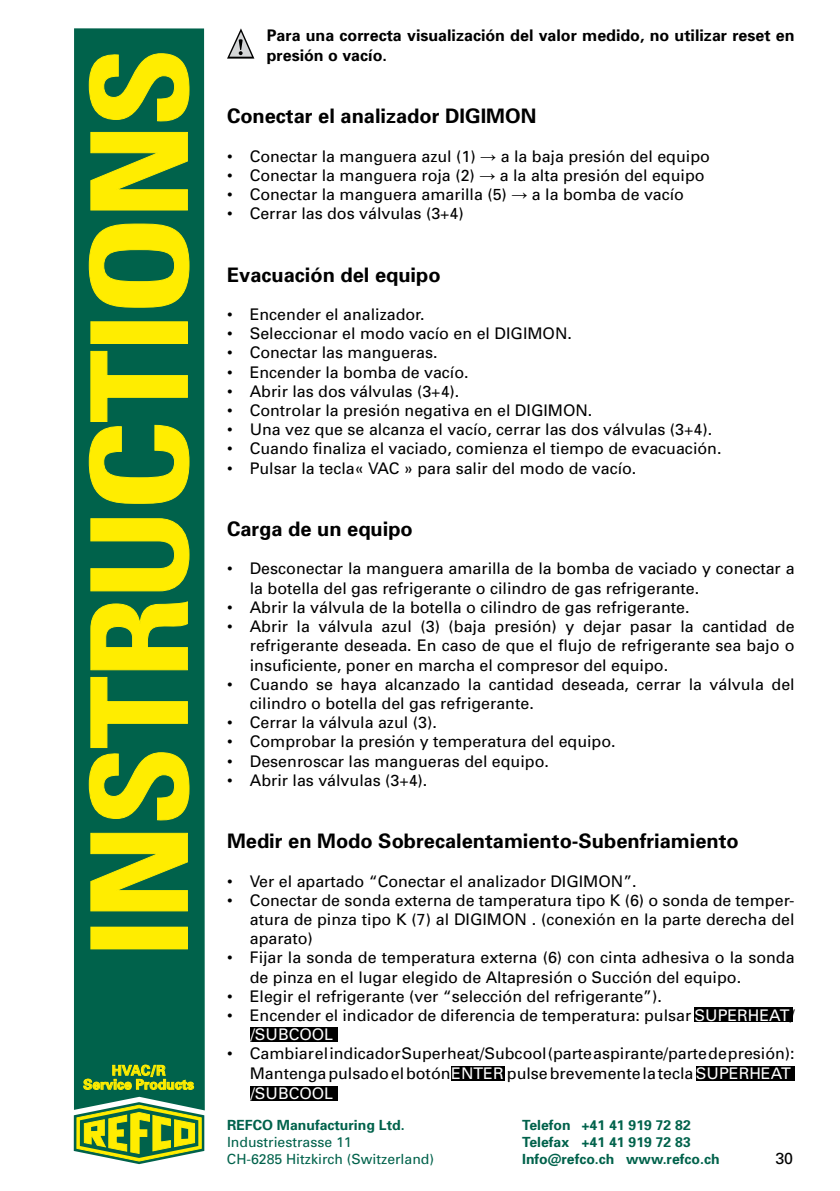
<style>
.page{position:relative;width:840px;height:1191px;background:#fff}
.page>*{position:absolute;margin:0;border:0;box-sizing:border-box;transform-origin:0 0}
.t1{font:700 20px "Univers";color:#000}
.t2{font:16px/19.2px "Univers";color:#000}
.t3{font:700 16px/19.2px "Univers";color:#000}
.t4{font:16px "Univers";color:#fff}
.t5{font:700 14px "Univers";color:#00624b}
.t6{font:14px "Univers";color:#00624b}
.t7{font:700 13.8px/14px "Univers";color:#ffed00;text-align:center}
.s1{font-family:"Times New Roman"}
.s2{color:#fff}
</style>
<div class="page">
<svg style="left:74px;top:1110px;width:130px;height:54px"></svg>
<div style="left:74px;top:28px;width:131px;height:1082px;background:#00624b"></div>
<div style="left:91px;top:927px;width:96px;height:22px;background:#ffed00"></div>
<svg style="left:90px;top:833px;width:97px;height:78px"></svg>
<svg style="left:89px;top:677px;width:100px;height:144px"></svg>
<svg style="left:90px;top:601px;width:97px;height:69px"></svg>
<svg style="left:90px;top:518px;width:99px;height:73px"></svg>
<svg style="left:89px;top:351px;width:100px;height:152px"></svg>
<div style="left:91px;top:322px;width:96px;height:21px;background:#ffed00"></div>
<div style="left:91px;top:321px;width:96px;height:23px;border:1px solid #ffed00"></div>
<svg style="left:89px;top:224px;width:100px;height:83px"></svg>
<svg style="left:90px;top:132px;width:97px;height:78px"></svg>
<svg style="left:89px;top:53px;width:100px;height:69px"></svg>
<svg style="left:83px;top:1064px;width:111px;height:25px"></svg>
<svg style="left:227px;top:28px;width:27px;height:31px"></svg>
<div style="left:451px;top:1066px;width:53px;height:14px;background:#000"></div>
<div style="left:694px;top:1007px;width:98px;height:15px;background:#000"></div>
<div style="left:250px;top:1027px;width:87px;height:14px;background:#000"></div>
<div style="left:695px;top:1066px;width:99px;height:14px;background:#000"></div>
<div style="left:250px;top:1086px;width:87px;height:14px;background:#000"></div>
<p class="t7" style="left:83px;top:1063px;width:112px">HVAC/R<br>Service Products</p>
<p class="t3" style="left:266px;top:26px;width:529px">Para una correcta visualización del valor medido, no utilizar reset en presión o vacío.</p>
<p class="t1" style="left:227px;top:103px;width:310px">Conectar el analizador DIGIMON</p>
<p class="t2" style="left:227px;top:146px;width:484px">• Conectar la manguera azul (1) <span class="s1">→</span> a la baja presión del equipo</p>
<p class="t2" style="left:227px;top:165px;width:479px">• Conectar la manguera roja (2) <span class="s1">→</span> a la alta presión del equipo</p>
<p class="t2" style="left:227px;top:184px;width:458px">• Conectar la manguera amarilla (5) <span class="s1">→</span> a la bomba de vacío</p>
<p class="t2" style="left:227px;top:204px;width:238px">• Cerrar las dos válvulas (3+4)</p>
<p class="t1" style="left:227px;top:261px;width:215px">Evacuación del equipo</p>
<p class="t2" style="left:227px;top:304px;width:199px">• Encender el analizador.</p>
<p class="t2" style="left:227px;top:324px;width:346px">• Seleccionar el modo vacío en el DIGIMON.</p>
<p class="t2" style="left:227px;top:343px;width:212px">• Conectar las mangueras.</p>
<p class="t2" style="left:227px;top:362px;width:243px">• Encender la bomba de vacío.</p>
<p class="t2" style="left:227px;top:381px;width:234px">• Abrir las dos válvulas (3+4).</p>
<p class="t2" style="left:227px;top:400px;width:366px">• Controlar la presión negativa en el DIGIMON.</p>
<p class="t2" style="left:227px;top:420px;width:486px">• Una vez que se alcanza el vacío, cerrar las dos válvulas (3+4).</p>
<p class="t2" style="left:227px;top:439px;width:495px">• Cuando finaliza el vaciado, comienza el tiempo de evacuación.</p>
<p class="t2" style="left:227px;top:458px;width:410px">• Pulsar la tecla« VAC » para salir del modo de vacío.</p>
<p class="t1" style="left:227px;top:516px;width:187px">Carga de un equipo</p>
<p class="t2" style="left:249px;top:559px;width:546px;text-indent:-23px">• Desconectar la manguera amarilla de la bomba de vaciado y conectar a la botella del gas refrigerante o cilindro de gas refrigerante.</p>
<p class="t2" style="left:227px;top:597px;width:463px">• Abrir la válvula de la botella o cilindro de gas refrigerante.</p>
<p class="t2" style="left:250px;top:616px;width:546px;text-align:justify;text-indent:-23px">• Abrir la válvula azul (3) (baja presión) y dejar pasar la cantidad de refrigerante deseada. En caso de que el flujo de refrigerante sea bajo o insuficiente, poner en marcha el compresor del equipo.</p>
<p class="t2" style="left:250px;top:674px;width:546px;text-indent:-23px">• Cuando se haya alcanzado la cantidad deseada, cerrar la válvula del cilindro o botella del gas refrigerante.</p>
<p class="t2" style="left:227px;top:712px;width:211px">• Cerrar la válvula azul (3).</p>
<p class="t2" style="left:227px;top:732px;width:390px">• Comprobar la presión y temperatura del equipo.</p>
<p class="t2" style="left:227px;top:751px;width:323px">• Desenroscar las mangueras del equipo.</p>
<p class="t2" style="left:227px;top:770px;width:202px">• Abrir las válvulas (3+4).</p>
<p class="t1" style="left:227px;top:828px;width:513px">Medir en Modo Sobrecalentamiento-Subenfriamiento</p>
<p class="t2" style="left:227px;top:871px;width:411px">• Ver el apartado “Conectar el analizador DIGIMON”.</p>
<p class="t2" style="left:249px;top:890px;width:546px;text-align:justify;text-indent:-23px">• Conectar de sonda externa de tamperatura tipo K (6) o sonda de temper&shy;atura de pinza tipo K (7) al DIGIMON . (conexión en la parte derecha del aparato)</p>
<p class="t2" style="left:250px;top:948px;width:546px;text-indent:-23px">• Fijar la sonda de temperatura externa (6) con cinta adhesiva o la sonda de pinza en el lugar elegido de Altapresión o Succión del equipo.</p>
<p class="t2" style="left:227px;top:986px;width:436px">• Elegir el refrigerante (ver “selección del refrigerante”).</p>
<p class="t2" style="left:250px;top:1005px;width:546px;text-indent:-23px">• Encender el indicador de diferencia de temperatura: pulsar <span class="s2">SUPERHEAT</span>/<br>SUBCOOL.</p>
<p class="t2" style="left:250px;top:1044px;width:546px;text-align:justify;text-indent:-23px">• CambiarelindicadorSuperheat/Subcool(parteaspirante/partedepresión):<br>Mantenga pulsado el botón<span class="s2">ENTER</span> pulse brevemente la tecla <span class="s2">SUPERHEAT</span>/ SUBCOOL.</p>
<p class="t4" style="left:250px;top:1024px;width:84px">/SUBCOOL</p>
<p class="t4" style="left:250px;top:1083px;width:84px">/SUBCOOL</p>
<p class="t5" style="left:227px;top:1116px;width:179px">REFCO Manufacturing Ltd.</p>
<p class="t5" style="left:522px;top:1116px;width:170px">Telefon +41 41 919 72 82</p>
<p class="t6" style="left:227px;top:1133px;width:126px">Industriestrasse 11</p>
<p class="t5" style="left:522px;top:1133px;width:170px">Telefax +41 41 919 72 83</p>
<p class="t6" style="left:227px;top:1150px;width:208px">CH-6285 Hitzkirch (Switzerland)</p>
<p class="t5" style="left:522px;top:1149px;width:199px">Info@refco.ch www.refco.ch</p>
<p class="t2" style="left:774px;top:1148px;width:19px">30</p>
</div>
